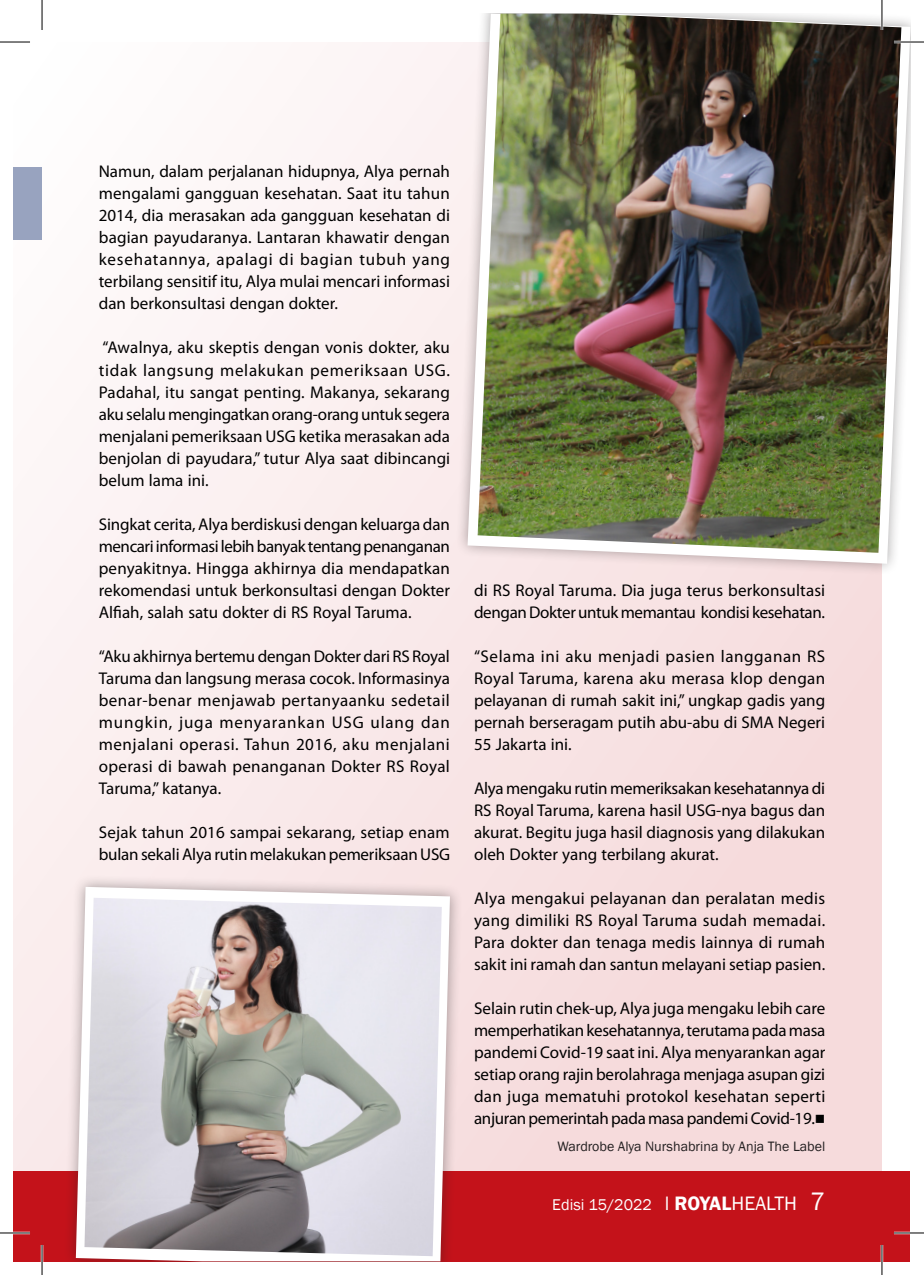
<style>
.page{position:relative;width:924px;height:1275px;background:#fff}
.page>*{position:absolute;margin:0;border:0;box-sizing:border-box;transform-origin:0 0}
.t1{font:17px/22px "Myriad Pro";color:#000;text-align:justify}
.t2{font:17px/22px "Myriad Pro";letter-spacing:-.02em;color:#000}
.t3{font:16px "Franklin Gothic";color:#fff}
.t4{font:14px "Franklin Gothic";color:#231f20}
.s1{font-size:20px}
.s2{font-weight:600;font-size:20px}
.s3{font-size:26px}
</style>
<div class="page">
<div style="left:14px;top:42px;width:867px;height:1191px;background:linear-gradient(to right,#fdf8f8,#f5d8d9)"></div>
<div style="left:14px;top:1171px;width:895px;height:90px;background:#c4121a"></div>
<div style="left:14px;top:167px;width:28px;height:72px;background:#98a3bf"></div>
<div style="left:455px;top:14px;width:454px;height:562px;background:#231f20;opacity:.4"></div>
<svg style="left:467px;top:14px;width:442px;height:550px"></svg>
<img style="left:477px;top:14px;width:423px;height:539px">
<div style="left:63px;top:874px;width:399px;height:387px;background:#231f20;opacity:.4"></div>
<svg style="left:76px;top:887px;width:374px;height:374px"></svg>
<img style="left:84px;top:897px;width:357px;height:359px">
<hr style="left:893px;top:41px;width:30px;height:2px;background:#fff">
<hr style="left:0;top:1231px;width:30px;height:3px;background:#fff">
<hr style="left:893px;top:1231px;width:30px;height:3px;background:#fff">
<hr style="left:41px;top:1245px;width:2px;height:30px;background:#fff">
<hr style="left:880px;top:0;width:2px;height:30px;background:#fff">
<hr style="left:880px;top:1245px;width:2px;height:30px;background:#fff">
<hr style="left:0;top:42px;width:30px;height:1px;background:#000">
<hr style="left:893px;top:42px;width:30px;height:1px;background:#000">
<hr style="left:0;top:1232px;width:30px;height:1px;background:#000">
<hr style="left:893px;top:1232px;width:30px;height:1px;background:#000">
<hr style="left:42px;top:0;width:1px;height:30px;background:#000">
<hr style="left:42px;top:1245px;width:1px;height:30px;background:#000">
<hr style="left:881px;top:0;width:1px;height:30px;background:#000">
<hr style="left:881px;top:1245px;width:1px;height:30px;background:#000">
<p class="t1" style="left:99px;top:160px;width:353px">Namun, dalam perjalanan hidupnya, Alya pernah mengalami gangguan kesehatan. Saat itu tahun 2014, dia merasakan ada gangguan kesehatan di bagian payudaranya. Lantaran khawatir dengan kesehatannya, apalagi di bagian tubuh yang terbilang sensitif itu, Alya mulai mencari informasi dan berkonsultasi dengan dokter.</p>
<p class="t1" style="left:99px;top:336px;width:353px">“Awalnya, aku skeptis dengan vonis dokter, aku tidak langsung melakukan pemeriksaan USG.<br>Padahal, itu sangat penting. Makanya, sekarang aku selalu mengingatkan orang-orang untuk segera menjalani pemeriksaan USG ketika merasakan ada benjolan di payudara,” tutur Alya saat dibincangi belum lama ini.</p>
<p class="t1" style="left:99px;top:512px;width:352px">Singkat cerita, Alya berdiskusi dengan keluarga dan mencari informasi lebih banyak tentang penanganan penyakitnya. Hingga akhirnya dia mendapatkan rekomendasi untuk berkonsultasi dengan Dokter Alfiah, salah satu dokter di RS Royal Taruma.</p>
<p class="t1" style="left:99px;top:644px;width:352px">“Aku akhirnya bertemu dengan Dokter dari RS Royal Taruma dan langsung merasa cocok. I nformasinya benar-benar menjawab pertanyaanku sedetail mungkin, juga menyarankan USG ulang dan menjalani operasi. Tahun 2016, aku menjalani operasi di bawah penanganan Dokter RS Royal Taruma,” katanya.</p>
<p class="t1" style="left:99px;top:820px;width:352px">Sejak tahun 2016 sampai sekarang, setiap enam bulan sekali Alya rutin melakukan pemeriksaan USG</p>
<p class="t2" style="left:474px;top:578px;width:352px">di RS Royal Taruma. Dia juga terus berkonsultasi dengan Dokter untuk memantau kondisi kesehatan.</p>
<p class="t1" style="left:474px;top:644px;width:352px">“Selama ini aku menjadi pasien langganan RS Royal Taruma, karena aku merasa klop dengan pelayanan di rumah sakit ini,” ungkap gadis yang pernah berseragam putih abu-abu di SMA Negeri 55 Jakarta ini.</p>
<p class="t1" style="left:474px;top:776px;width:352px">Alya mengaku rutin memeriksakan kesehatannya di RS Royal Taruma, karena hasil USG-nya bagus dan akurat. Begitu juga hasil diagnosis yang dilakukan oleh Dokter yang terbilang akurat.</p>
<p class="t1" style="left:474px;top:886px;width:353px">Alya mengakui pelayanan dan peralatan medis yang dimiliki RS Royal Taruma sudah memadai.<br>Para dokter dan tenaga medis lainnya di rumah sakit ini ramah dan santun melayani setiap pasien.</p>
<p class="t1" style="left:474px;top:996px;width:353px">Selain rutin chek-up, Alya juga mengaku lebih care memperhatikan kesehatannya, terutama pada masa pandemi Covid-19 saat ini. Alya menyarankan agar setiap orang rajin berolahraga menjaga asupan gizi dan juga mematuhi protokol kesehatan seperti anjuran pemerintah pada masa pandemi Covid-19.■</p>
<p class="t4" style="left:557px;top:1137px;width:269px">Wardrobe Alya Nurshabrina by Anja The Label</p>
<p class="t3" style="left:552px;top:1194px;width:274px">Edisi 15/2022 <span class="s1">l</span> <span class="s2">Royal</span><span class="s1">HEALTH</span> <span class="s3">7</span></p>
</div>
